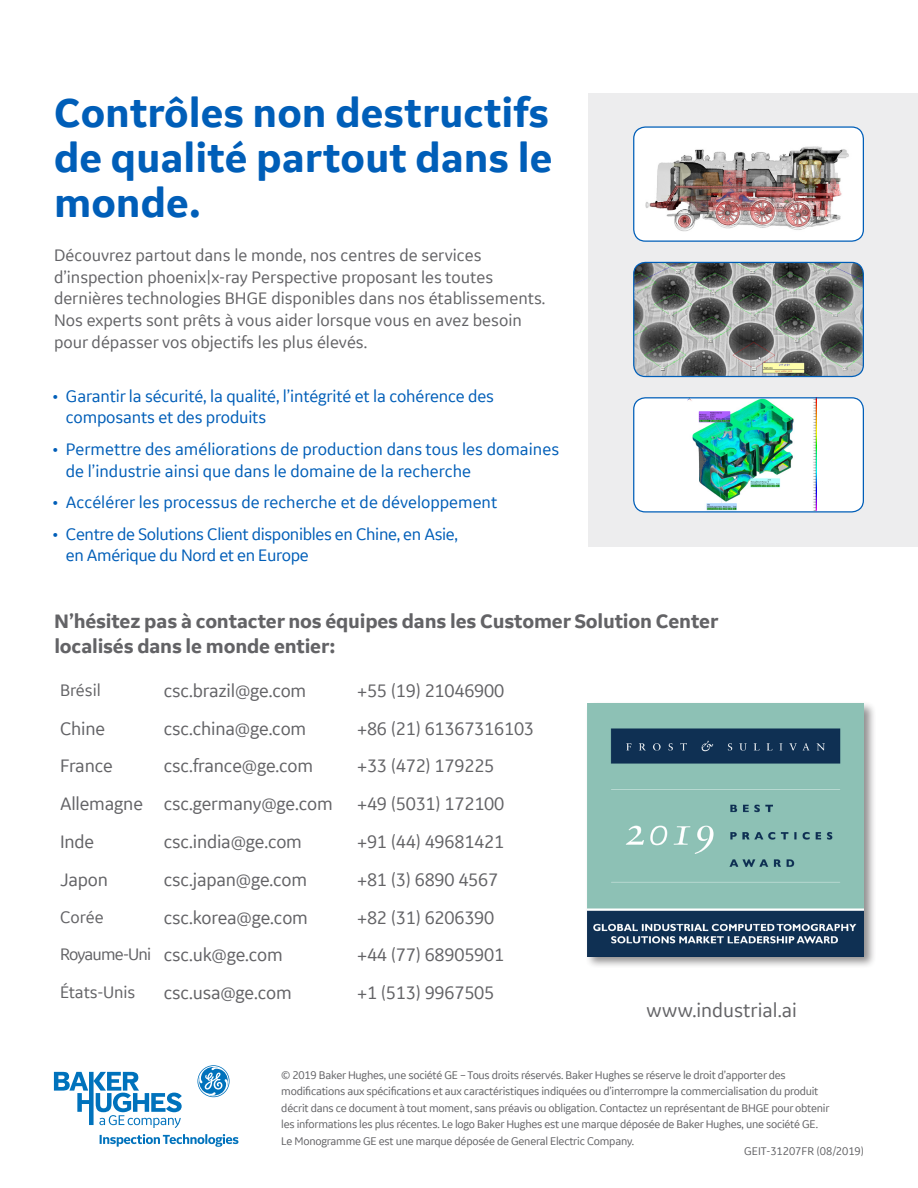
<style>
.page{position:relative;width:918px;height:1188px;background:#fff}
.page>*{position:absolute;margin:0;border:0;box-sizing:border-box;transform-origin:0 0}
.t1{font:700 43.5px/45px "GE Inspira Sans";color:#005eb8;text-align:justify}
.t2{font:700 21px/25.2px "GE Inspira Sans";letter-spacing:-.01em;color:#636366}
.t3{font:21px "GE Inspira Sans";color:#636366}
.t4{font:19.5px "GE Inspira Sans";letter-spacing:-.01em;color:#636366}
.t5{font:18px/21.6px "GE Inspira Sans";letter-spacing:-.01em;color:#005eb8}
.t6{font:18px/21.6px "GE Inspira Sans";color:#636366}
.t7{font:18px "GE Inspira Sans";letter-spacing:-.05em;color:#636366}
.t8{font:12px "GE Inspira Sans";letter-spacing:-.02em;color:#636366}
.t9{font:12px "GE Inspira Sans";color:#636366}
</style>
<div class="page">
<div style="left:588px;top:93px;width:330px;height:453px;background:#ededee"></div>
<div style="left:634px;top:398px;width:229px;height:114px;background:#fff;border-radius:12px"></div>
<img style="left:688px;top:399px;width:128px;height:112px">
<div style="left:633px;top:397px;width:231px;height:116px;border:1px solid #005eb8;border-radius:12px"></div>
<img style="left:634px;top:262px;width:229px;height:115px">
<div style="left:633px;top:262px;width:231px;height:115px;border:1px solid #005eb8;border-radius:12px"></div>
<img style="left:635px;top:128px;width:227px;height:112px">
<div style="left:633px;top:126px;width:231px;height:116px;border:1px solid #005eb8;border-radius:12px"></div>
<div style="left:585px;top:701px;width:292px;height:268px;background:#231f20;opacity:.5"></div>
<img style="left:588px;top:704px;width:276px;height:252px">
<svg style="left:54px;top:1065px;width:176px;height:63px"></svg>
<svg style="left:100px;top:1134px;width:138px;height:13px"></svg>
<p class="t1" style="left:54px;top:89px;width:500px">Contrôles non destructifs de qualité partout dans le monde.</p>
<p class="t6" style="left:54px;top:244px;width:493px">Découvrez partout dans le monde, nos centres de services d’inspection phoenix|x-ray Perspective proposant les toutes dernières technologies BHGE disponibles dans nos établissements.<br>Nos experts sont prêts à vous aider lorsque vous en avez besoin pour dépasser vos objectifs les plus élevés.</p>
<p class="t5" style="left:66px;top:385px;width:430px;text-indent:-13px">• Garantir la sécurité, la qualité, l’intégrité et la cohérence des composants et des produits</p>
<p class="t5" style="left:66px;top:438px;width:495px;text-indent:-13px">• Permettre des améliorations de production dans tous les domaines de l’industrie ainsi que dans le domaine de la recherche</p>
<p class="t5" style="left:52px;top:491px;width:446px">• Accélérer les processus de recherche et de développement</p>
<p class="t5" style="left:66px;top:523px;width:394px;text-indent:-13px">• Centre de Solutions Client disponibles en Chine, en Asie, en Amérique du Nord et en Europe</p>
<p class="t2" style="left:54px;top:608px;width:666px">N’hésitez pas à contacter nos équipes dans les Customer Solution Center localisés dans le monde entier:</p>
<p class="t6" style="left:60px;top:679px;width:42px">Brésil</p>
<p class="t4" style="left:164px;top:679px;width:144px">csc.brazil@ge.com</p>
<p class="t4" style="left:357px;top:679px;width:149px">+55 (19) 21046900</p>
<p class="t4" style="left:60px;top:717px;width:47px">Chine</p>
<p class="t4" style="left:164px;top:717px;width:144px">csc.china@ge.com</p>
<p class="t4" style="left:357px;top:717px;width:179px">+86 (21) 61367316103</p>
<p class="t4" style="left:60px;top:754px;width:54px">France</p>
<p class="t4" style="left:164px;top:754px;width:151px">csc.france@ge.com</p>
<p class="t4" style="left:357px;top:754px;width:139px">+33 (472) 179225</p>
<p class="t4" style="left:60px;top:792px;width:85px">Allemagne</p>
<p class="t4" style="left:164px;top:792px;width:171px">csc.germany@ge.com</p>
<p class="t4" style="left:357px;top:792px;width:149px">+49 (5031) 172100</p>
<p class="t4" style="left:60px;top:830px;width:36px">Inde</p>
<p class="t4" style="left:164px;top:830px;width:140px">csc.india@ge.com</p>
<p class="t4" style="left:357px;top:830px;width:149px">+91 (44) 49681421</p>
<p class="t4" style="left:60px;top:868px;width:49px">Japon</p>
<p class="t4" style="left:164px;top:868px;width:145px">csc.japan@ge.com</p>
<p class="t4" style="left:357px;top:868px;width:143px">+81 (3) 6890 4567</p>
<p class="t6" style="left:60px;top:905px;width:45px">Corée</p>
<p class="t4" style="left:164px;top:906px;width:146px">csc.korea@ge.com</p>
<p class="t4" style="left:357px;top:906px;width:139px">+82 (31) 6206390</p>
<p class="t7" style="left:60px;top:944px;width:93px">Royaume-Uni</p>
<p class="t4" style="left:164px;top:943px;width:121px">csc.uk@ge.com</p>
<p class="t4" style="left:357px;top:943px;width:149px">+44 (77) 68905901</p>
<p class="t6" style="left:60px;top:981px;width:77px">États-Unis</p>
<p class="t4" style="left:164px;top:981px;width:130px">csc.usa@ge.com</p>
<p class="t4" style="left:357px;top:981px;width:139px">+1 (513) 9967505</p>
<p class="t3" style="left:647px;top:997px;width:152px">www.industrial.ai</p>
<p class="t8" style="left:281px;top:1067px;width:506px">© 2019 Baker Hughes, une société GE – Tous droits réservés. Baker Hughes se réserve le droit d’apporter des</p>
<p class="t8" style="left:281px;top:1084px;width:539px">modifications aux spécifications et aux caractéristiques indiquées ou d’interrompre la commercialisation du produit</p>
<p class="t8" style="left:281px;top:1100px;width:550px">décrit dans ce document à tout moment, sans préavis ou obligation. Contactez un représentant de BHGE pour obtenir</p>
<p class="t8" style="left:281px;top:1117px;width:538px">les informations les plus récentes. Le logo Baker Hughes est une marque déposée de Baker Hughes, une société GE.</p>
<p class="t8" style="left:281px;top:1133px;width:354px">Le Monogramme GE est une marque déposée de General Electric Company.</p>
<p class="t9" style="left:744px;top:1144px;width:121px">GEIT-31207FR (08/2019)</p>
</div>
